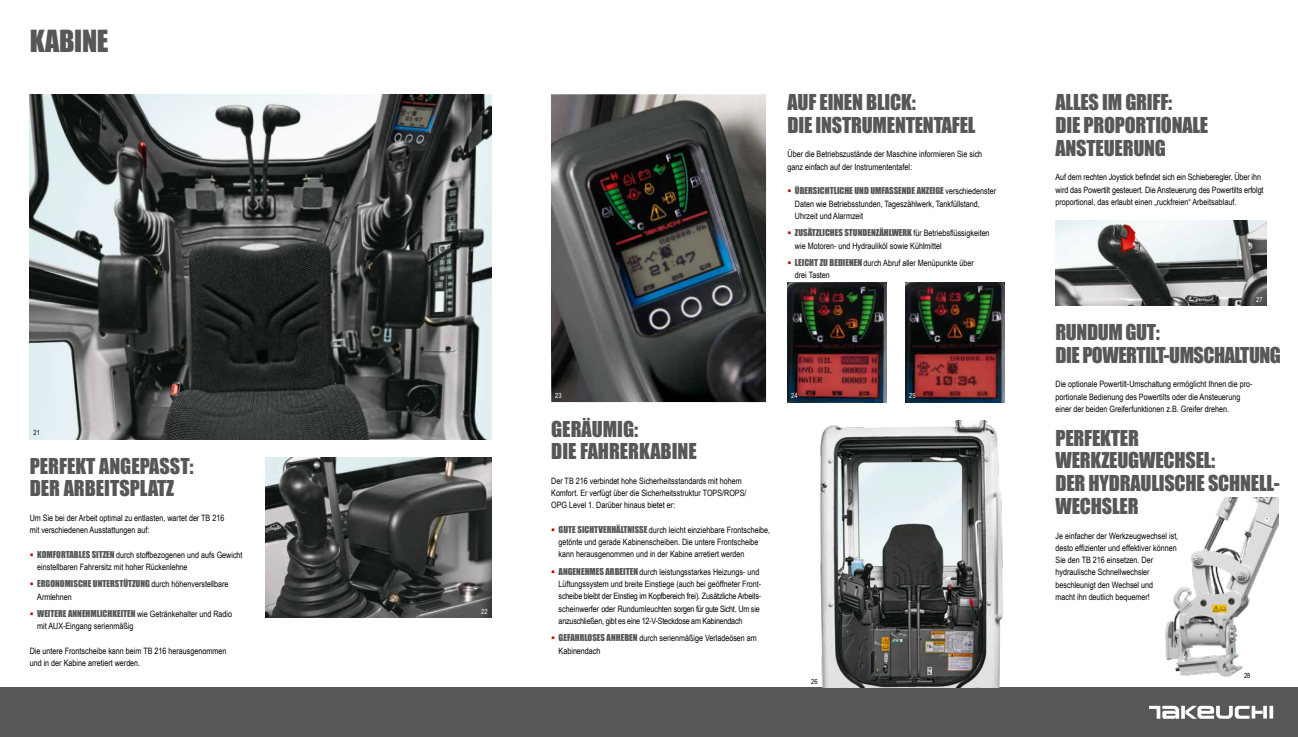
<style>
.page{position:relative;width:1298px;height:737px;background:#fff}
.page>*{position:absolute;margin:0;border:0;box-sizing:border-box;transform-origin:0 0}
.t1{font:28px "Impact";letter-spacing:-.01em;color:#555759}
.t2{font:20.12px/22.8px "Impact";letter-spacing:-.01em;color:#555759}
.t3{font:8.75px/12.2px "Arial Narrow";color:#000}
.t4{font:8.75px/12.2px "Arial Narrow";letter-spacing:-.02em;color:#000}
.t5{font:8.75px "Impact";color:#555759}
.t6{font:7px "Arial Narrow";color:#fff}
.t7{font:7px "Arial Narrow";color:#000}
.s1{font-family:"Impact";color:#555759}
.s2{font-family:"Arial Narrow";color:#000}
</style>
<div class="page">
<div style="left:0;top:687px;width:1297px;height:50px;background:#555759"></div>
<img style="left:30px;top:94px;width:461px;height:345px">
<img style="left:266px;top:457px;width:225px;height:161px">
<img style="left:551px;top:94px;width:215px;height:308px">
<img style="left:787px;top:282px;width:99px;height:120px">
<img style="left:905px;top:282px;width:99px;height:120px">
<img style="left:820px;top:420px;width:184px;height:267px">
<img style="left:1165px;top:498px;width:113px;height:179px">
<img style="left:1055px;top:221px;width:210px;height:84px">
<svg style="left:1269px;top:705px;width:3px;height:13px"></svg>
<svg style="left:1262px;top:705px;width:4px;height:13px"></svg>
<svg style="left:1181px;top:705px;width:3px;height:13px"></svg>
<svg style="left:1185px;top:705px;width:77px;height:13px"></svg>
<svg style="left:1149px;top:705px;width:29px;height:13px"></svg>
<h1 class="t1" style="left:30px;top:19px;width:80px">KABINE</h1>
<p class="t7" style="left:33px;top:428px;width:8px">21</p>
<h2 class="t2" style="left:30px;top:454px;width:165px">PERFEKT ANGEPASST:<br>DER ARBEITSPLATZ</h2>
<p class="t3" style="left:30px;top:511px;width:196px">Um Sie bei der Arbeit optimal zu entlasten, wartet der TB 216 mit verschiedenen Ausstattungen auf:</p>
<p class="t3" style="left:37px;top:548px;width:207px"><span class="s1">KOMFORTABLES SITZEN</span> durch stoffbezogenen und aufs Gewicht einstellbaren Fahrersitz mit hoher Rückenlehne</p>
<p class="t5" style="left:37px;top:577px;width:193px">ERGONOMISCHE UNTERSTÜTZUNG <span class="s2">durch höhenverstellbare</span></p>
<p class="t3" style="left:37px;top:587px;width:196px;line-height:17.5px">Armlehnen<br><span class="s1">WEITERE ANNEHMLICHKEITEN</span> wie Getränkehalter und Radio</p>
<p class="t3" style="left:37px;top:620px;width:98px">mit AUX-Eingang serienmäßig</p>
<p class="t3" style="left:30px;top:644px;width:198px">Die untere Frontscheibe kann beim TB 216 herausgenommen und in der Kabine arretiert werden.</p>
<p class="t6" style="left:481px;top:606px;width:8px">22</p>
<h2 class="t2" style="left:787px;top:90px;width:189px">AUF EINEN BLICK:<br>DIE INSTRUMENTENTAFEL</h2>
<p class="t3" style="left:787px;top:148px;width:196px">Über die Betriebszustände der Maschine informieren Sie sich ganz einfach auf der Instrumententafel:</p>
<p class="t5" style="left:794px;top:184px;width:203px">ÜBERSICHTLICHE UND UMFASSENDE ANZEIGE <span class="s2">verschiedenster</span></p>
<p class="t3" style="left:794px;top:197px;width:186px">Daten wie Betriebsstunden, Tageszählwerk, Tankfüllstand,<br>Uhrzeit und Alarmzeit</p>
<p class="t5" style="left:794px;top:226px;width:196px">ZUSÄTZLICHES STUNDENZÄHLWERK <span class="s2">für Betriebsflüssigkeiten</span></p>
<p class="t3" style="left:794px;top:236px;width:180px;line-height:17.5px">wie Motoren- und Hydrauliköl sowie Kühlmittel<br><span class="s1">LEICHT ZU BEDIENEN</span> durch Abruf aller Menüpunkte über</p>
<p class="t3" style="left:794px;top:269px;width:36px">drei Tasten</p>
<p class="t6" style="left:555px;top:391px;width:8px">23</p>
<p class="t6" style="left:791px;top:391px;width:8px">24</p>
<p class="t6" style="left:909px;top:391px;width:8px">25</p>
<h2 class="t2" style="left:551px;top:417px;width:147px">GERÄUMIG:<br>DIE FAHRERKABINE</h2>
<p class="t3" style="left:551px;top:474px;width:197px">Der TB 216 verbindet hohe Sicherheitsstandards mit hohem<br>Komfort. Er verfügt über die Sicherheitsstruktur TOPS/ROPS/<br>OPG Level 1. Darüber hinaus bietet er:</p>
<p class="t3" style="left:558px;top:523px;width:213px"><span class="s1">GUTE SICHTVERHÄLTNISSE</span> durch leicht einziehbare Frontscheibe, getönte und gerade Kabinenscheiben. Die untere Frontscheibe kann herausgenommen und in der Kabine arretiert werden</p>
<p class="t4" style="left:558px;top:565px;width:204px"><span class="s1">ANGENEHMES ARBEITEN</span> durch leistungsstarkes Heizungs- und Lüftungssystem und breite Einstiege (auch bei geöffneter Front&shy;scheibe bleibt der Einstieg im Kopfbereich frei). Zusätzliche Arbeits&shy;scheinwerfer oder Rundumleuchten sorgen für gute Sicht. Um sie anzuschließen, gibt es eine 12-V-Steckdose am Kabinendach</p>
<p class="t3" style="left:558px;top:632px;width:200px"><span class="s1">GEFAHRLOSES ANHEBEN</span> durch serienmäßige Verladeösen am<br>Kabinendach</p>
<p class="t7" style="left:811px;top:676px;width:8px">26</p>
<h2 class="t2" style="left:1055px;top:90px;width:154px">ALLES IM GRIFF:<br>DIE PROPORTIONALE<br>ANSTEUERUNG</h2>
<p class="t3" style="left:1055px;top:171px;width:209px">Auf dem rechten Joystick befindet sich ein Schieberegler. Über ihn wird das Powertilt gesteuert. Die Ansteuerung des Powertilts erfolgt proportional, das erlaubt einen „ruckfreien“ Arbeitsablauf.</p>
<p class="t6" style="left:1255px;top:294px;width:8px">27</p>
<h2 class="t2" style="left:1055px;top:320px;width:227px">RUNDUM GUT:<br>DIE POWERTILT-UMSCHALTUNG</h2>
<p class="t3" style="left:1055px;top:378px;width:198px">Die optionale Powertilt-Umschaltung ermöglicht Ihnen die pro&shy;portionale Bedienung des Powertilts oder die Ansteuerung einer der beiden Greiferfunktionen z.B. Greifer drehen.</p>
<h2 class="t2" style="left:1055px;top:426px;width:226px">PERFEKTER<br>WERKZEUGWECHSEL:<br>DER HYDRAULISCHE SCHNELL-<br>WECHSLER</h2>
<p class="t3" style="left:1055px;top:529px;width:124px">Je einfacher der Werkzeugwechsel ist, desto effizienter und effektiver können Sie den TB 216 einsetzen. Der hydraulische Schnellwechsler beschleunigt den Wechsel und<br>macht ihn deutlich bequemer!</p>
<p class="t7" style="left:1243px;top:670px;width:8px">28</p>
</div>
